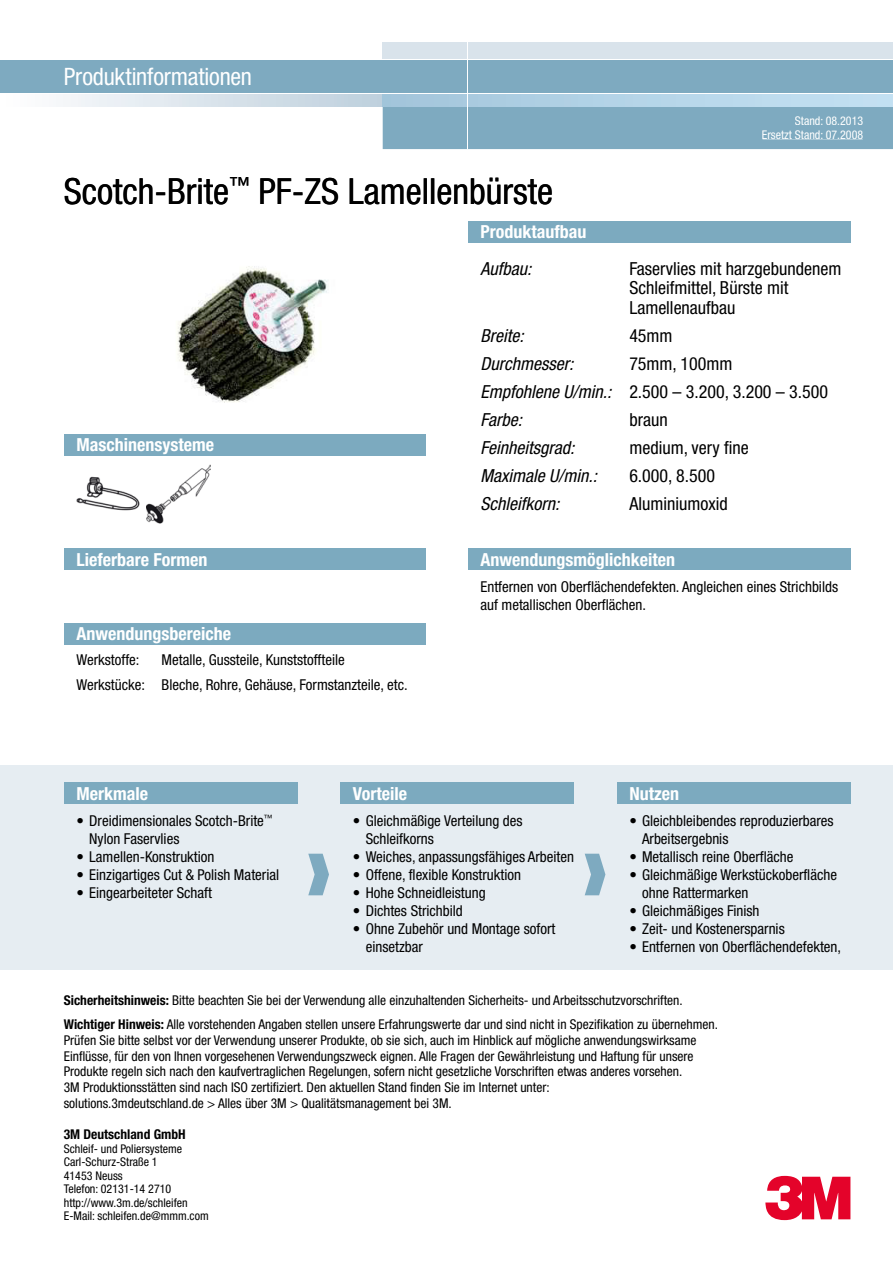
<style>
.page{position:relative;width:893px;height:1263px;background:#fff}
.page>*{position:absolute;margin:0;border:0;box-sizing:border-box;transform-origin:0 0}
.t1{font:condensed 36px "Helvetica Neue LT Pro";color:#000}
.t2{font:condensed 24px "Helvetica Neue LT Pro";letter-spacing:-.005em;color:#fff}
.t3{font:condensed 18px/19.5px "Helvetica Neue LT Pro";color:#000}
.t4{font:700 condensed 18px "Helvetica Neue LT Pro";color:#fff}
.t5{font:italic condensed 18px "Helvetica Neue LT Pro";color:#000}
.t6{font:condensed 15px/18px "Helvetica Neue LT Pro";color:#000}
.t7{font:condensed 13.5px/15.8px "Helvetica Neue LT Pro";color:#000}
.t8{font:700 condensed 13.5px "Helvetica Neue LT Pro";color:#000}
.t9{font:condensed 12px/13.5px "Helvetica Neue LT Pro";color:#000}
.t10{font:condensed 12px/14.4px "Helvetica Neue LT Pro";color:#fff;text-align:right}
.s1{font-style:italic}
.s2{font-weight:700}
</style>
<div class="page">
<div style="left:0;top:60px;width:893px;height:34px;background:#7eaac0"></div>
<div style="left:383px;top:43px;width:510px;height:17px;background:#d9e3eb"></div>
<svg style="left:63px;top:94px;width:320px;height:12px;background:#d8e2ea"></svg>
<div style="left:383px;top:106px;width:510px;height:43px;background:#7eaac0"></div>
<svg style="left:383px;top:94px;width:510px;height:12px;background:#b4d3e7"></svg>
<div style="left:795px;top:116px;width:68px;height:9px;background:#7eaac0"></div>
<div style="left:762px;top:130px;width:101px;height:9px;background:#7eaac0"></div>
<hr style="left:0;top:93px;width:893px;height:1px;background:#fff">
<hr style="left:468px;top:43px;width:1px;height:106px;background:#fff">
<hr style="left:0;top:59px;width:893px;height:1px;background:#fff">
<svg style="left:765px;top:1176px;width:85px;height:44px"></svg>
<div style="left:0;top:765px;width:893px;height:204px;background:#e6edf2"></div>
<svg style="left:308px;top:854px;width:21px;height:41px"></svg>
<svg style="left:585px;top:854px;width:20px;height:41px"></svg>
<img style="left:177px;top:266px;width:152px;height:137px">
<div style="left:468px;top:221px;width:382px;height:21px;background:#7caabf"></div>
<div style="left:64px;top:434px;width:361px;height:21px;background:#7caabf"></div>
<img style="left:77px;top:476px;width:63px;height:35px">
<img style="left:147px;top:464px;width:64px;height:60px">
<div style="left:64px;top:549px;width:361px;height:21px;background:#7caabf"></div>
<div style="left:468px;top:549px;width:382px;height:21px;background:#7caabf"></div>
<div style="left:64px;top:783px;width:234px;height:21px;background:#7caabf"></div>
<div style="left:340px;top:783px;width:234px;height:21px;background:#7caabf"></div>
<div style="left:617px;top:783px;width:233px;height:21px;background:#7caabf"></div>
<div style="left:64px;top:623px;width:361px;height:21px;background:#7caabf"></div>
<h2 class="t2" style="left:64px;top:62px;width:190px">Produktinformationen</h2>
<p class="t10" style="left:762px;top:113px;width:103px">Stand: 08.2013<br>Ersetzt Stand: 07.2008</p>
<h1 class="t1" style="left:64px;top:170px;width:491px">Scotch-Brite<sup>™</sup> PF-ZS Lamellenbürste</h1>
<h3 class="t4" style="left:480px;top:221px;width:107px">Produktaufbau</h3>
<h3 class="t5" style="left:480px;top:258px;width:52px">Aufbau:</h3>
<h3 class="t3" style="left:629px;top:258px;width:214px">Faservlies mit harzgebundenem<br>Schleifmittel, Bürste mit<br>Lamellenaufbau</h3>
<h3 class="t5" style="left:480px;top:325px;width:45px">Breite:</h3>
<h3 class="t3" style="left:629px;top:325px;width:45px">45mm</h3>
<h3 class="t5" style="left:480px;top:353px;width:94px">Durchmesser:</h3>
<h3 class="t3" style="left:480px;top:349px;width:349px;line-height:28px;text-indent:149px">75mm, 100mm<br><span class="s1">Empfohlene U/min.:</span> 2.500 – 3.200, 3.200 – 3.500<br><span class="s1">Farbe:</span></h3>
<h3 class="t3" style="left:629px;top:409px;width:40px">braun</h3>
<h3 class="t4" style="left:77px;top:434px;width:139px">Maschinensysteme</h3>
<h3 class="t5" style="left:480px;top:437px;width:95px">Feinheitsgrad:</h3>
<h3 class="t3" style="left:629px;top:437px;width:121px">medium, very fine</h3>
<h3 class="t5" style="left:480px;top:465px;width:118px">Maximale U/min.:</h3>
<h3 class="t3" style="left:629px;top:465px;width:87px">6.000, 8.500</h3>
<h3 class="t5" style="left:480px;top:493px;width:80px">Schleifkorn:</h3>
<h3 class="t3" style="left:629px;top:493px;width:100px">Aluminiumoxid</h3>
<h3 class="t4" style="left:77px;top:548px;width:132px">Lieferbare Formen</h3>
<h3 class="t4" style="left:480px;top:548px;width:196px">Anwendungsmöglichkeiten</h3>
<p class="t6" style="left:480px;top:578px;width:359px">Entfernen von Oberflächendefekten. Angleichen eines Strichbilds auf metallischen Oberflächen.</p>
<h3 class="t4" style="left:77px;top:623px;width:156px">Anwendungsbereiche</h3>
<p class="t6" style="left:77px;top:651px;width:64px">Werkstoffe:</p>
<p class="t6" style="left:77px;top:647px;width:333px;line-height:25px;text-indent:85px">Metalle, Gussteile, Kunststoffteile<br>Werkstücke: Bleche, Rohre, Gehäuse, Formstanzteile, etc.</p>
<h3 class="t4" style="left:77px;top:782px;width:73px">Merkmale</h3>
<p class="t6" style="left:89px;top:812px;width:185px;text-indent:-13px">• Dreidimensionales Scotch-Brite<sup>™<br></sup>Nylon Faservlies</p>
<p class="t6" style="left:77px;top:848px;width:139px">• Lamellen-Konstruktion</p>
<p class="t6" style="left:77px;top:866px;width:204px">• Einzigartiges Cut &amp; Polish Material</p>
<p class="t6" style="left:77px;top:884px;width:137px">• Eingearbeiteter Schaft</p>
<h3 class="t4" style="left:353px;top:782px;width:56px">Vorteile</h3>
<p class="t6" style="left:366px;top:812px;width:158px;text-indent:-13px">• Gleichmäßige Verteilung des<br>Schleifkorns</p>
<p class="t6" style="left:353px;top:848px;width:223px">• Weiches, anpassungsfähiges Arbeiten</p>
<p class="t6" style="left:353px;top:866px;width:170px">• Offene, flexible Konstruktion</p>
<p class="t6" style="left:353px;top:884px;width:134px">• Hohe Schneidleistung</p>
<p class="t6" style="left:353px;top:902px;width:111px">• Dichtes Strichbild</p>
<p class="t6" style="left:366px;top:920px;width:191px;text-indent:-13px">• Ohne Zubehör und Montage sofort einsetzbar</p>
<h3 class="t4" style="left:629px;top:782px;width:51px">Nutzen</h3>
<p class="t6" style="left:642px;top:812px;width:193px;text-indent:-13px">• Gleichbleibendes reproduzierbares<br>Arbeitsergebnis</p>
<p class="t6" style="left:629px;top:848px;width:166px">• Metallisch reine Oberfläche</p>
<p class="t6" style="left:642px;top:866px;width:196px;text-indent:-13px">• Gleichmäßige Werkstückoberfläche ohne Rattermarken</p>
<p class="t6" style="left:629px;top:902px;width:132px">• Gleichmäßiges Finish</p>
<p class="t6" style="left:629px;top:920px;width:157px">• Zeit- und Kostenersparnis</p>
<p class="t6" style="left:629px;top:938px;width:213px">• Entfernen von Oberflächendefekten,</p>
<p class="t7" style="left:64px;top:988px;width:656px;line-height:24.3px"><span class="s2">Sicherheitshinweis:</span> Bitte beachten Sie bei der Verwendung alle einzuhaltenden Sicherheits- und Arbeitsschutzvorschriften.<br><span class="s2">Wichtiger Hinweis:</span> Alle vorstehenden Angaben stellen unsere Erfahrungswerte dar und sind nicht in Spezifikation zu übernehmen.</p>
<p class="t7" style="left:64px;top:1032px;width:634px">Prüfen Sie bitte selbst vor der Verwendung unserer Produkte, ob sie sich, auch im Hinblick auf mögliche anwendungswirksame Einflüsse, für den von Ihnen vorgesehenen Verwendungszweck eignen. Alle Fragen der Gewährleistung und Haftung für unsere Produkte regeln sich nach den kaufvertraglichen Regelungen, sofern nicht gesetzliche Vorschriften etwas anderes vorsehen.<br>3M Produktionsstätten sind nach ISO zertifiziert. Den aktuellen Stand finden Sie im Internet unter:<br>solutions.3mdeutschland.de &gt; Alles über 3M &gt; Qualitätsmanagement bei 3M.</p>
<p class="t8" style="left:64px;top:1126px;width:123px">3M Deutschland GmbH</p>
<p class="t9" style="left:64px;top:1142px;width:146px">Schleif- und Poliersysteme<br>Carl-Schurz-Straße 1<br>41453 Neuss<br>Telefon: 02131-14 2710 http://www.3m.de/schleifen<br>E-Mail: schleifen.de@mmm.com</p>
</div>
